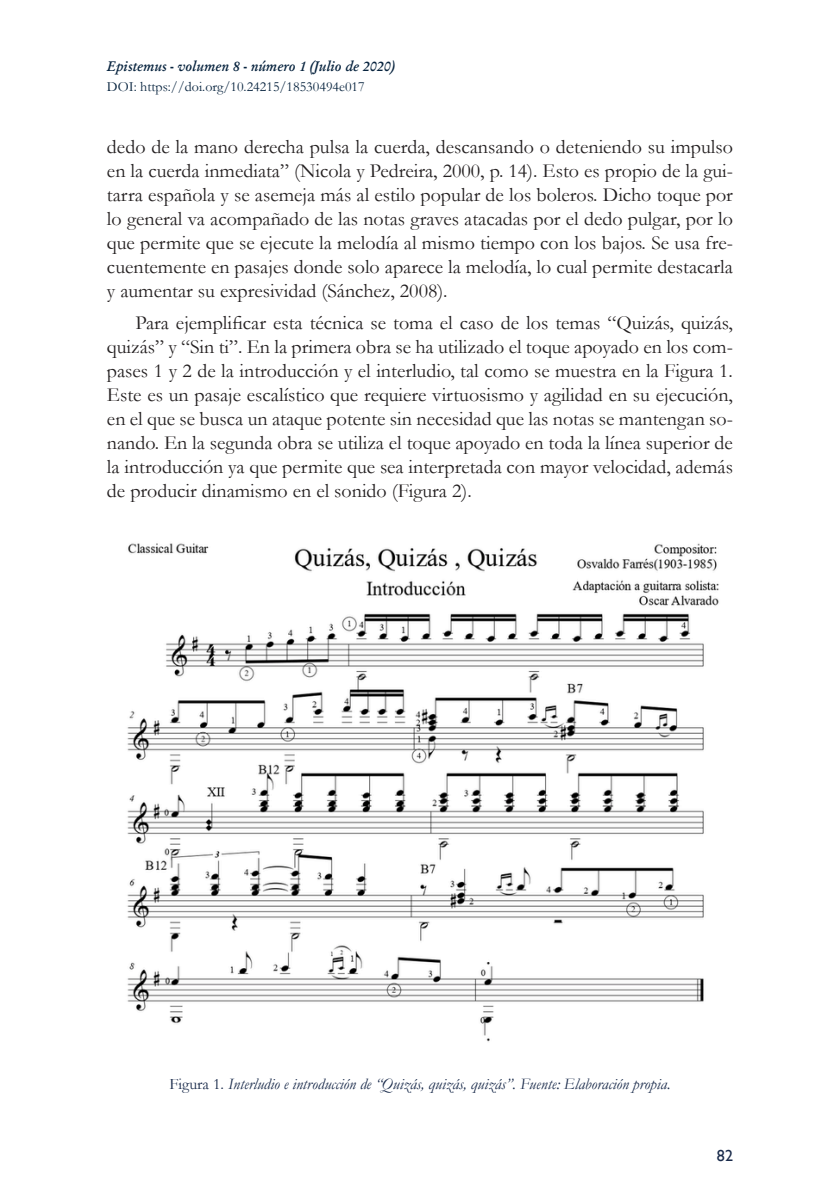
<style>
.page{position:relative;width:840px;height:1191px;background:#fff}
.page>*{position:absolute;margin:0;border:0;box-sizing:border-box;transform-origin:0 0}
.texto{font:20px/24px "Garamond";color:#231f20;text-align:justify}
.leyendas{font:italic 16px "Garamond";color:#1a2b4b}
.t1{font:16px "Gill Sans";color:#1a2b4b}
.t2{font:14px "Garamond";color:#08243f}
.t3{font:italic 600 14px "Garamond";color:#08243f}
.s1{font-style:normal}
</style>
<div class="page">
<img style="left:127px;top:543px;width:592px;height:499px">
<p class="t3" style="left:107px;top:57px;width:289px">Epistemus - volumen 8 - número 1 (Julio de 2020)</p>
<p class="t2" style="left:107px;top:77px;width:259px">DOI: https://doi.org/10.24215/18530494e017</p>
<p class="texto" style="left:107px;top:134px;width:627px">dedo de la mano derecha pulsa la cuerda, descansando o deteniendo su impulso en la cuerda inmediata” (Nicola y Pedreira, 2000, p. 14). Esto es propio de la gui&shy;tarra española y se asemeja más al estilo popular de los boleros. Dicho toque por lo general va acompañado de las notas graves atacadas por el dedo pulgar, por lo que permite que se ejecute la melodía al mismo tiempo con los bajos. Se usa fre&shy;cuentemente en pasajes donde solo aparece la melodía, lo cual permite destacarla y aumentar su expresividad (Sánchez, 2008).</p>
<p class="texto" style="left:107px;top:310px;width:627px;text-indent:28px">Para ejemplificar esta técnica se toma el caso de los temas “Quizás, quizás, quizás” y “Sin ti”. En la primera obra se ha utilizado el toque apoyado en los com&shy;pases 1 y 2 de la introducción y el interludio, tal como se muestra en la Figura 1.<br>Este es un pasaje escalístico que requiere virtuosismo y agilidad en su ejecución, en el que se busca un ataque potente sin necesidad que las notas se mantengan so&shy;nando. En la segunda obra se utiliza el toque apoyado en toda la línea superior de la introducción ya que permite que sea interpretada con mayor velocidad, además de producir dinamismo en el sonido (Figura 2).</p>
<p class="leyendas" style="left:169px;top:1073px;width:502px"><span class="s1">Figura 1.</span> Interludio e introducción de “Quizás, quizás, quizás”. Fuente: Elaboración propia.</p>
<p class="t1" style="left:716px;top:1145px;width:17px">82</p>
</div>
